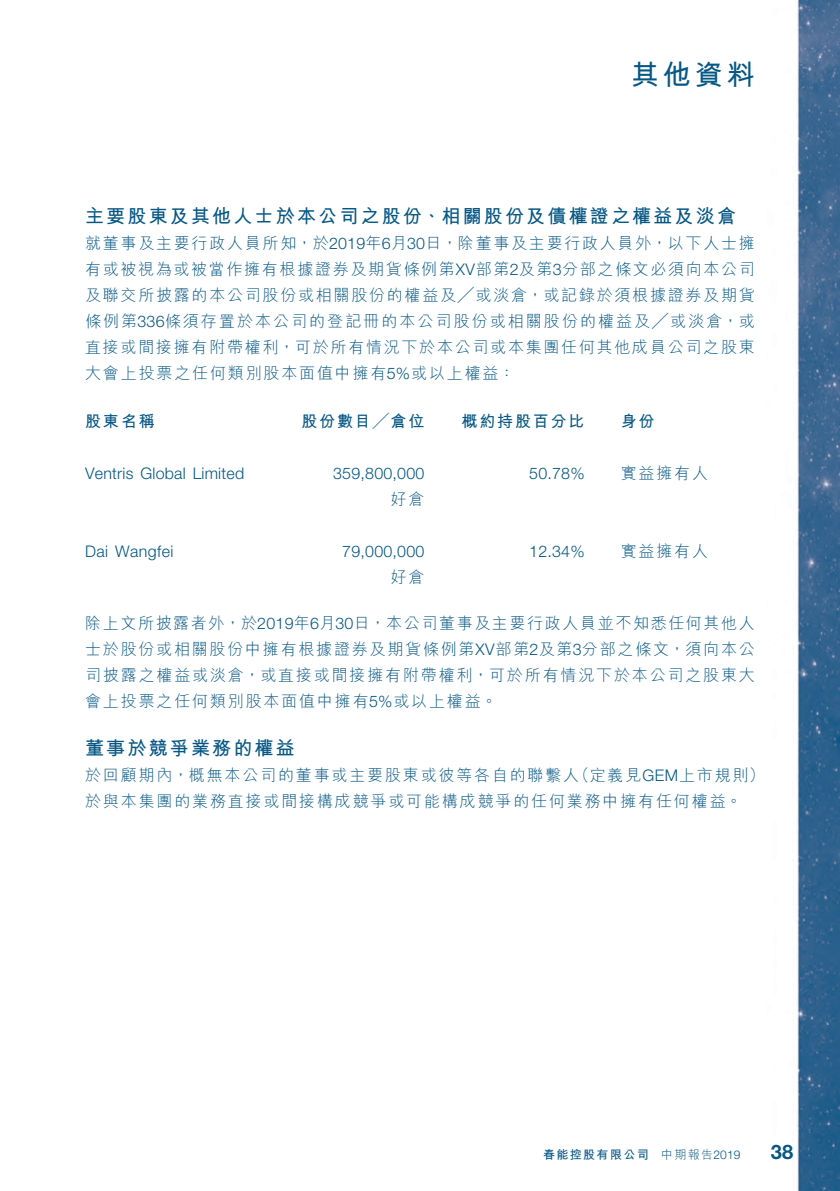
<style>
.page{position:relative;width:840px;height:1191px;background:#fff}
.page>*{position:absolute;margin:0;border:0;box-sizing:border-box;transform-origin:0 0}
.t1{font:700 28px "M Hei HK";color:#065784}
.t2{font:700 20px "Helvetica Neue LT Std";color:#065784}
._03_H1{font:700 19px "M Hei HK";letter-spacing:.115em;color:#065784}
._01_Body_Text{font:300 16px/26px "M Hei HK";letter-spacing:.115em;color:#065784;text-align:justify}
._01_Body_Text-2{font:300 16px "Helvetica Neue LT Std";letter-spacing:.015em;color:#065784}
._15_Table_Stub{font:300 16px "Helvetica Neue LT Std";letter-spacing:.015em;color:#065784}
._01_Body_Text-3{font:700 16px "M Hei HK";letter-spacing:.115em;color:#065784}
._15_Table_Stub-2{font:300 16px "M Hei HK";letter-spacing:.115em;color:#065784}
._15_Table_Stub-3{font:700 16px "M Hei HK";color:#065784}
.t3{font:300 12px "M Hei HK";color:#065784}
.t4{font:700 12px "M Hei HK";letter-spacing:.115em;color:#065784}
.s1{font-family:"Helvetica Neue LT Std"}
</style>
<div class="page">
<img style="left:797px;top:0;width:42px;height:1191px">
<h1 class="t1" style="left:630px;top:55px;width:125px">其他資料</h1>
<p class="_03_H1" style="left:85px;top:202px;width:652px">主要股東及其他人士於本公司之股份、相關股份及債權證之權益及淡倉</p>
<p class="_01_Body_Text" style="left:85px;top:230px;width:671px">就董事及主要行政人員所知，於<span class="s1">2019</span>年月<span class="s1">6 30</span>日，除董事及主要行政人員外，以下人士擁有或被視為或被當作擁有根據證券及期貨條例第<span class="s1">XV</span>部第<span class="s1">2</span>及第<span class="s1">3</span>分部之條文必須向本公司及聯交所披露的本公司股份或相關股份的權益及╱或淡倉，或記錄於須根據證券及期貨條例第<span class="s1">336</span>條須存置於本公司的登記冊的本公司股份或相關股份的權益及╱或淡倉，或直接或間接擁有附帶權利，可於所有情況下於本公司或本集團任何其他成員公司之股東大會上投票之任何類別股本面值中擁有<span class="s1">5%</span>或以上權益：</p>
<p class="_15_Table_Stub-3" style="left:620px;top:409px;width:35px">身份</p>
<p class="_01_Body_Text-3" style="left:301px;top:409px;width:124px">股份數目╱倉位</p>
<p class="_01_Body_Text-3" style="left:461px;top:409px;width:124px">概約持股百分比</p>
<p class="_01_Body_Text-3" style="left:85px;top:409px;width:71px">股東名稱</p>
<p class="_15_Table_Stub" style="left:85px;top:463px;width:160px">Ventris Global Limited</p>
<p class="_15_Table_Stub" style="left:85px;top:541px;width:90px">Dai Wangfei</p>
<p class="_01_Body_Text-2" style="left:333px;top:463px;width:93px">359,800,000</p>
<p class="_01_Body_Text" style="left:390px;top:486px;width:35px">好倉</p>
<p class="_01_Body_Text-2" style="left:342px;top:541px;width:84px">79,000,000</p>
<p class="_01_Body_Text" style="left:390px;top:564px;width:35px">好倉</p>
<p class="_01_Body_Text-2" style="left:529px;top:463px;width:57px">50.78%</p>
<p class="_01_Body_Text-2" style="left:529px;top:541px;width:57px">12.34%</p>
<p class="_15_Table_Stub-2" style="left:620px;top:465px;width:89px">實益擁有人</p>
<p class="_15_Table_Stub-2" style="left:620px;top:543px;width:89px">實益擁有人</p>
<p class="_01_Body_Text" style="left:85px;top:610px;width:671px">除上文所披露者外，於<span class="s1">2019</span>年月<span class="s1">6 30</span>日，本公司董事及主要行政人員並不知悉任何其他人士於股份或相關股份中擁有根據證券及期貨條例第<span class="s1">XV</span>部第<span class="s1">2</span>及第<span class="s1">3</span>分部之條文，須向本公司披露之權益或淡倉，或直接或間接擁有附帶權利，可於所有情況下於本公司之股東大會上投票之任何類別股本面值中擁有<span class="s1">5%</span>或以上權益。</p>
<p class="_03_H1" style="left:85px;top:734px;width:211px">董事於競爭業務的權益</p>
<p class="_01_Body_Text" style="left:573px;top:762px;width:193px">（定義見<span class="s1">GEM</span>上市規則(</p>
<p class="_01_Body_Text" style="left:85px;top:762px;width:658px">於回顧期內，概無本公司的董事或主要股東或彼等各自的聯繫人<br>於與本集團的業務直接或間接構成競爭或可能構成競爭的任何業務中擁有任何權益。</p>
<p class="t4" style="left:542px;top:1145px;width:107px">春能控股有限公司</p>
<p class="t3" style="left:660px;top:1148px;width:81px">中期報告<span class="s1">2019</span></p>
<p class="t2" style="left:770px;top:1139px;width:24px">38</p>
</div>
